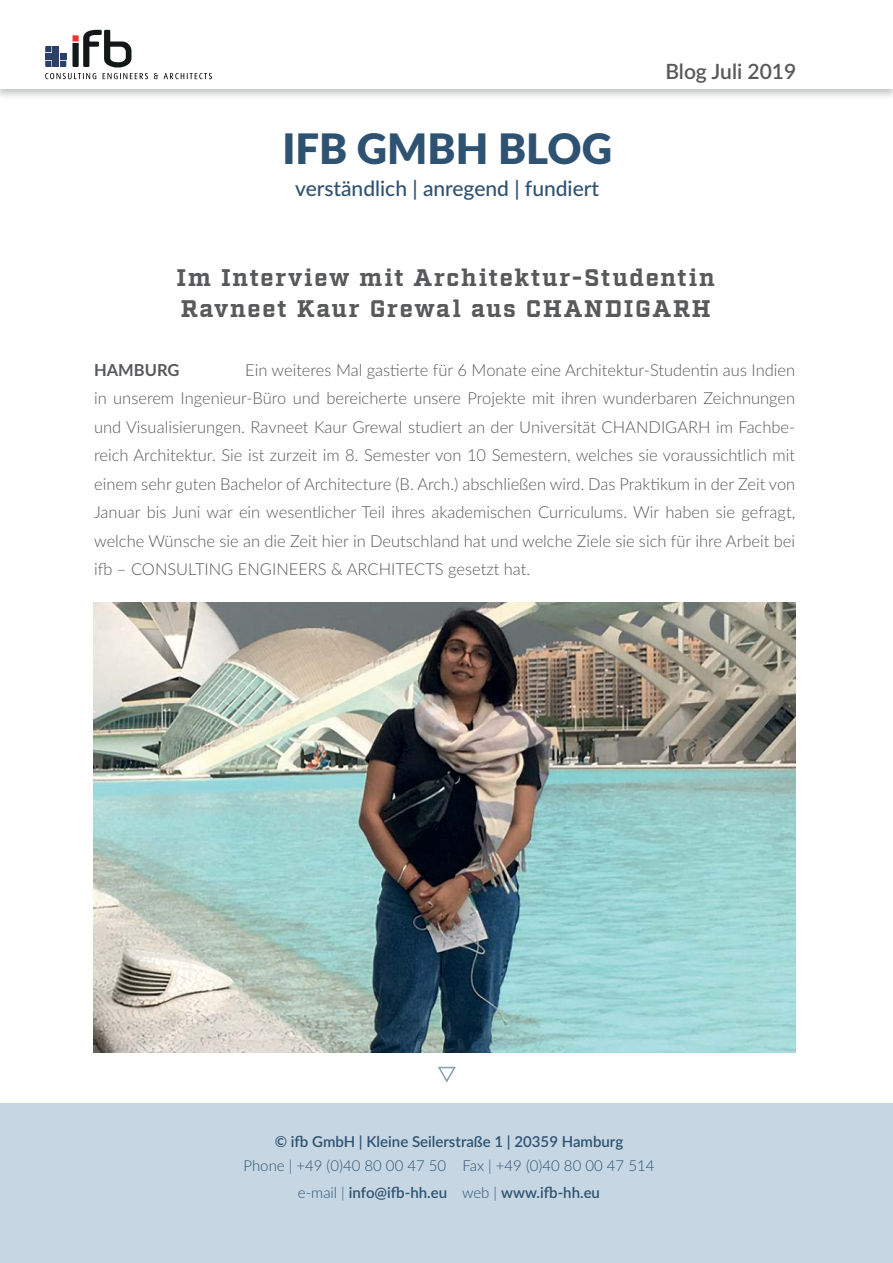
<style>
.page{position:relative;width:893px;height:1263px;background:#fff}
.page>*{position:absolute;margin:0;border:0;box-sizing:border-box;transform-origin:0 0}
.t1{font:900 42px "Lato";color:#2e5271}
.t2{font:700 24px/31.5px "Factoria";letter-spacing:.065em;color:#58595b}
.t3{font:500 21px "Lato";color:#2e5271}
.t4{font:600 21px "Lato";color:#58595b}
.t5{font:300 16.5px/28.5px "Lato";color:#58595b;text-align:justify}
.t6{font:700 16.5px "Lato";color:#58595b}
.t7{font:300 15px/27px "Lato";color:#2e5271;text-align:center}
.t8{font:600 15px "Lato";color:#2e5271}
.s1{font-weight:600}
</style>
<div class="page">
<div style="left:0;top:1104px;width:893px;height:159px;background:#c6d7e3"></div>
<svg style="left:45px;top:73px;width:51px;height:6px"></svg>
<svg style="left:103px;top:73px;width:45px;height:6px"></svg>
<svg style="left:154px;top:73px;width:4px;height:6px"></svg>
<svg style="left:164px;top:73px;width:48px;height:6px"></svg>
<div style="left:45px;top:53px;width:6px;height:7px;background:#2b4066"></div>
<div style="left:53px;top:53px;width:6px;height:7px;background:#2b4066"></div>
<div style="left:60px;top:53px;width:6px;height:7px;background:#2b4066"></div>
<svg style="left:45px;top:46px;width:14px;height:6px"></svg>
<svg style="left:45px;top:61px;width:21px;height:6px"></svg>
<svg style="left:72px;top:30px;width:59px;height:37px"></svg>
<svg style="left:438px;top:1066px;width:18px;height:17px"></svg>
<img style="left:94px;top:602px;width:701px;height:451px">
<h1 class="t1" style="left:282px;top:125px;width:331px">IFB GMBH BLOG</h1>
<p class="t3" style="left:295px;top:180px;width:306px">verständlich | anregend | fundiert</p>
<p class="t4" style="left:665px;top:64px;width:132px">Blog Juli 2019</p>
<h2 class="t2" style="left:176px;top:262px;width:540px">Im Interview mit Architektur-Studentin<br>Ravneet Kaur Grewal aus CHANDIGARH</h2>
<p class="t5" style="left:94px;top:355px;width:703px;text-indent:151px">Ein weiteres Mal gastierte für 6 Monate eine Architektur-Studentin aus Indien in unserem Ingenieur-Büro und bereicherte unsere Projekte mit ihren wunderbaren Zeichnungen und Visualisierungen. Ravneet Kaur Grewal studiert an der Universität CHANDIGARH im Fachbe&shy;reich Architektur. Sie ist zurzeit im 8. Semester von 10 Semestern, welches sie voraussichtlich mit einem sehr guten Bachelor of Architecture (B. Arch.) abschließen wird. Das Praktikum in der Zeit von Januar bis Juni war ein wesentlicher Teil ihres akademischen Curriculums. Wir haben sie gefragt, welche Wünsche sie an die Zeit hier in Deutschland hat und welche Ziele sie sich für ihre Arbeit bei ifb – CONSULTING ENGINEERS &amp; ARCHITECTS gesetzt hat.</p>
<p class="t6" style="left:94px;top:361px;width:87px">HAMBURG</p>
<p class="t8" style="left:275px;top:1130px;width:350px">© ifb GmbH | Kleine Seilerstraße 1 | 20359 Hamburg</p>
<p class="t7" style="left:243px;top:1153px;width:412px">Phone | +49 (0)40 80 00 47 50 Fax | +49 (0)40 80 00 47 514 e-mail | <span class="s1">info@ifb-hh.eu</span> web | <span class="s1">www.ifb-hh.eu</span></p>
</div>
